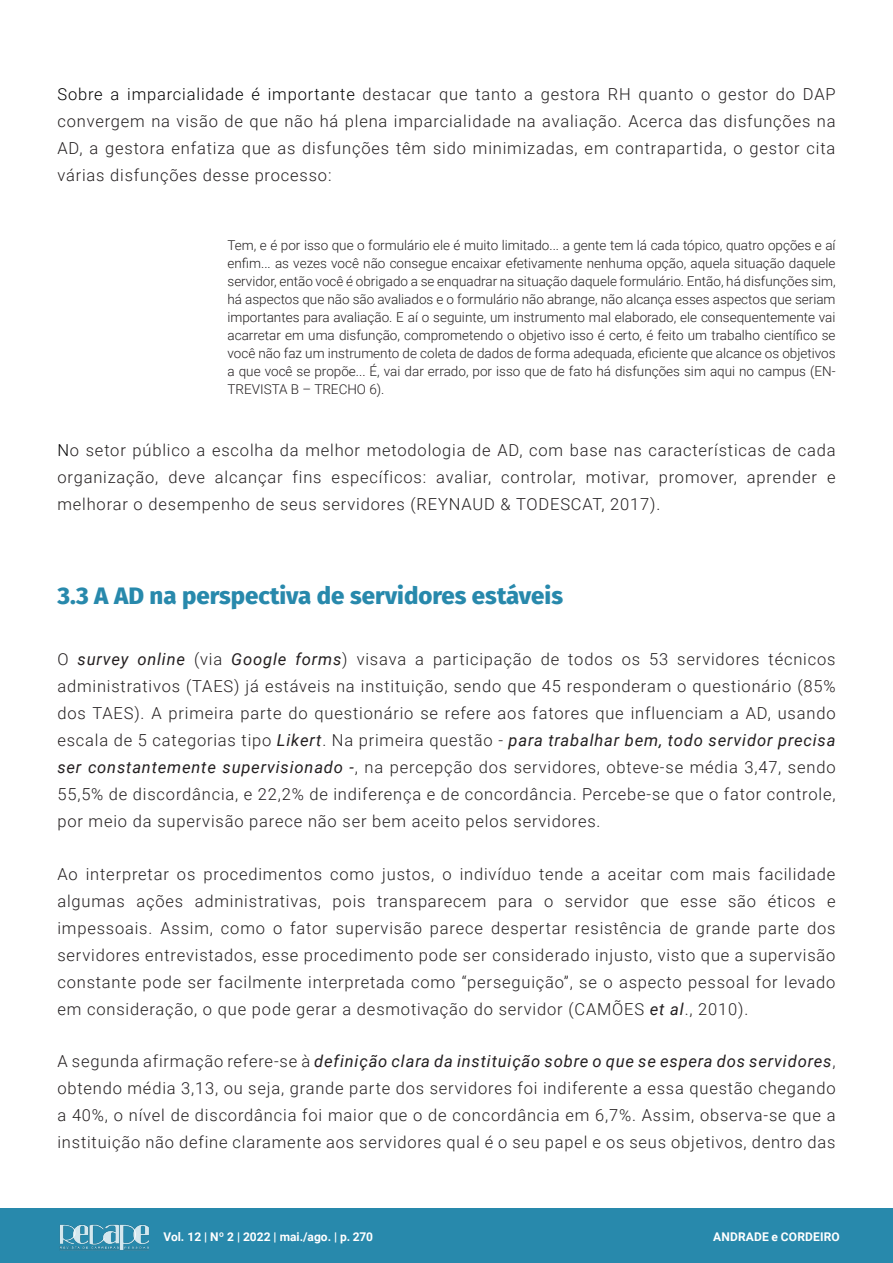
<style>
.page{position:relative;width:893px;height:1263px;background:#fff}
.page>*{position:absolute;margin:0;border:0;box-sizing:border-box;transform-origin:0 0}
.t1{font:800 24px "Fira Sans";color:#2889ac}
.t2{font:300 16.5px/27px "Roboto";letter-spacing:.05em;color:#231f20;text-align:justify}
.t3{font:300 13.5px/18px "Roboto";color:#231f20;text-align:justify}
.t4{font:700 12px "Roboto";letter-spacing:.005em;color:#fff}
.s1{color:#000}
.s2{font-weight:400;font-style:italic}
</style>
<div class="page">
<div style="left:0;top:1209px;width:893px;height:54px;background:#2889ac"></div>
<img style="left:59px;top:1224px;width:90px;height:27px">
<p class="t2" style="left:57px;top:80px;width:780px"><span class="s1">Sobre a imparcialidade é importante</span> destacar que tanto a gestora RH quanto o gestor do DAP convergem na visão de que não há plena imparcialidade na avaliação. Acerca das disfunções na AD, a gestora enfatiza que as disfunções têm sido minimizadas, em contrapartida, o gestor cita várias disfunções desse processo:</p>
<p class="t3" style="left:227px;top:235px;width:610px">Tem, e é por isso que o formulário ele é muito limitado... a gente tem lá cada tópico, quatro opções e aí enfim... as vezes você não consegue encaixar efetivamente nenhuma opção, aquela situação daquele servidor, então você é obrigado a se enquadrar na situação daquele formulário. Então, há disfunções sim, há aspectos que não são avaliados e o formulário não abrange, não alcança esses aspectos que seriam importantes para avaliação. E aí o seguinte, um instrumento mal elaborado, ele consequentemente vai acarretar em uma disfunção, comprometendo o objetivo isso é certo, é feito um trabalho científico se você não faz um instrumento de coleta de dados de forma adequada, eficiente que alcance os objetivos a que você se propõe... É, vai dar errado, por isso que de fato há disfunções sim aqui no campus (EN-TREVISTA B – TRECHO 6).</p>
<p class="t2" style="left:57px;top:436px;width:780px"><span class="s1">N</span>o setor público a escolha da melhor metodologia de AD, com base nas características de cada organização, deve alcançar fins específicos: avaliar, controlar, motivar, promover, aprender e melhorar o desempenho de seus servidores (REYNAUD &amp; TODESCAT, 2017).</p>
<h1 class="t1" style="left:57px;top:575px;width:507px">3.3 A AD na perspectiva de servidores estáveis</h1>
<p class="t2" style="left:57px;top:645px;width:780px">O <span class="s2">survey online</span> (via <span class="s2">Google forms</span>) visava a participação de todos os 53 servidores técnicos administrativos (TAES) já estáveis na instituição, sendo que 45 responderam o questionário (85% dos TAES). A primeira parte do questionário se refere aos fatores que influenciam a AD, usando escala de 5 categorias tipo <span class="s2">Likert</span>. Na primeira questão - <span class="s2">para trabalhar bem, todo servidor precisa ser constantemente supervisionado -</span>, na percepção dos servidores, obteve-se média 3,47, sendo 55,5% de discordância, e 22,2% de indiferença e de concordância. Percebe-se que o fator controle, por meio da supervisão parece não ser bem aceito pelos servidores.</p>
<p class="t2" style="left:57px;top:860px;width:780px">Ao interpretar os procedimentos como justos, o indivíduo tende a aceitar com mais facilidade algumas ações administrativas, pois transparecem para o servidor que esse são éticos e impessoais. Assim, como o fator supervisão parece despertar resistência de grande parte dos servidores entrevistados, esse procedimento pode ser considerado injusto, visto que a supervisão constante pode ser facilmente interpretada como “perseguição”, se o aspecto pessoal for levado em consideração, o que pode gerar a desmotivação do servidor (CAMÕES <span class="s2">et al</span>., 2010).</p>
<p class="t2" style="left:57px;top:1047px;width:780px">A segunda afirmação refere-se à <span class="s2">definição clara da instituição sobre o que se espera dos servidores</span>, obtendo média 3,13, ou seja, grande parte dos servidores foi indiferente a essa questão chegando a 40%, o nível de discordância foi maior que o de concordância em 6,7%. Assim, observa-se que a instituição não define claramente aos servidores qual é o seu papel e os seus objetivos, dentro das</p>
<p class="t4" style="left:163px;top:1228px;width:211px">Vol. 12 | Nº 2 | 2022 | mai./ago. | p. 270</p>
<p class="t4" style="left:713px;top:1229px;width:128px">ANDRADE e CORDEIRO</p>
</div>
